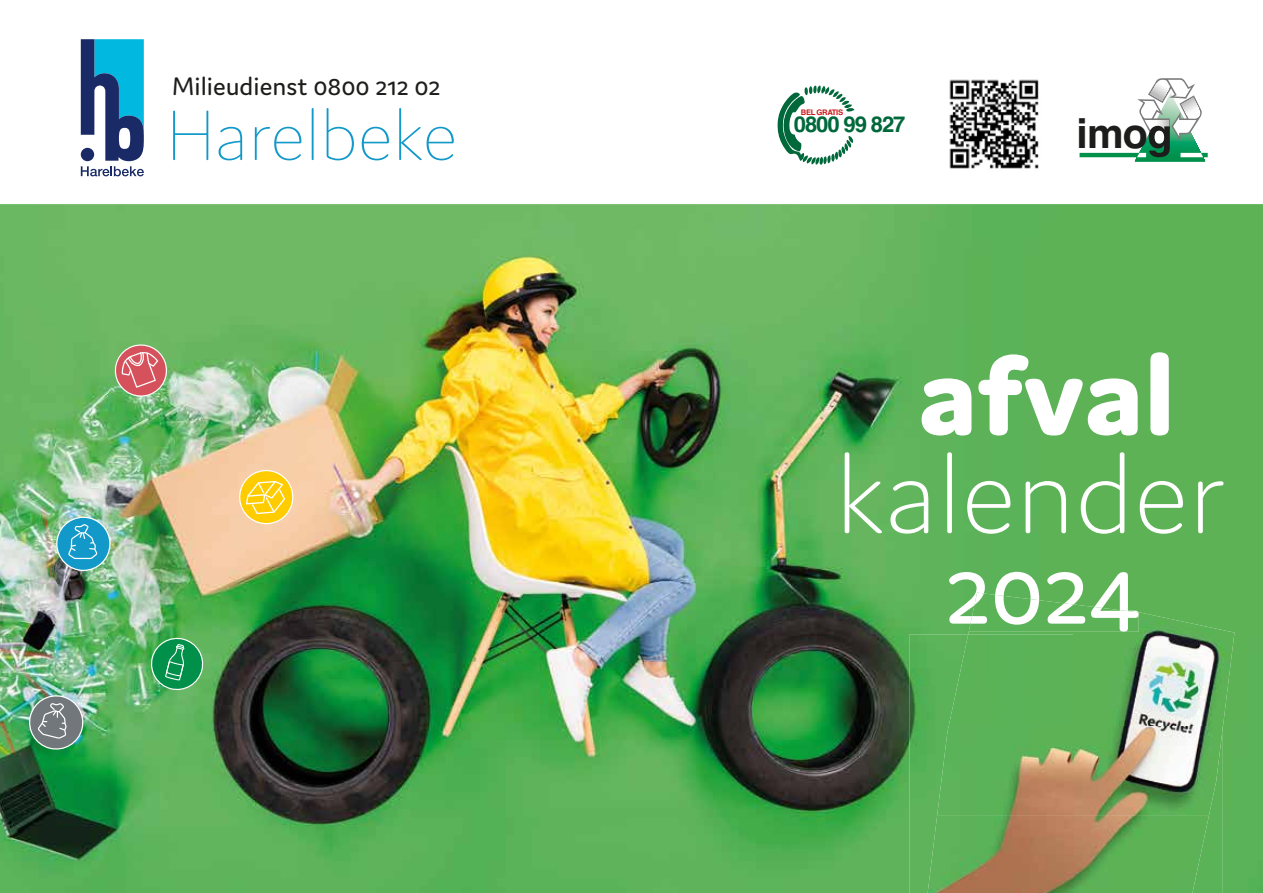
<style>
.page{position:relative;width:1263px;height:893px;background:#fff}
.page>*{position:absolute;margin:0;border:0;box-sizing:border-box;transform-origin:0 0}
.t1{font:800 121.95px "Domus";color:#fff}
.t2{font:200 116.85px "Domus";color:#fff}
.t3{font:102.9px "Domus";color:#fff}
.t4{font:200 75px "Domus";color:#1399c9}
.t5{font:700 41.25px "Helvetica";color:#1d1d1b}
.t6{font:27px "Domus";color:#1d1d1b}
.t7{font:700 22.05px "Helvetica";letter-spacing:-.05em;color:#00683b}
.t8{font:700 7.65px "Helvetica";letter-spacing:-.05em;color:#cc1717}
</style>
<div class="page">
<svg style="left:81px;top:39px;width:63px;height:137px"></svg>
<img style="left:0;top:204px;width:1263px;height:689px">
<div style="left:57px;top:517px;width:53px;height:53px;background:#1399c9;border-radius:50%"></div>
<svg style="left:68px;top:524px;width:29px;height:35px"></svg>
<div style="left:56px;top:517px;width:55px;height:54px;border:1px solid #fff;border-radius:50%"></div>
<img style="left:25px;top:692px;width:62px;height:60px">
<svg style="left:236px;top:467px;width:61px;height:60px;background:#fcd35f"></svg>
<svg style="left:147px;top:634px;width:60px;height:58px;background:#38a760"></svg>
<svg style="left:112px;top:342px;width:58px;height:57px;background:#b68d77"></svg>
<img style="left:1209px;top:815px;width:13px;height:78px">
<img style="left:909px;top:635px;width:40px;height:258px">
<img style="left:1181px;top:621px;width:53px;height:112px">
<img style="left:968px;top:612px;width:213px;height:23px">
<img style="left:969px;top:593px;width:170px;height:39px">
<img style="left:928px;top:815px;width:281px;height:78px">
<img style="left:937px;top:725px;width:285px;height:90px">
<img style="left:949px;top:635px;width:273px;height:90px">
<svg style="left:1079px;top:78px;width:129px;height:84px"></svg>
<svg style="left:777px;top:85px;width:78px;height:80px"></svg>
<img style="left:949px;top:79px;width:90px;height:90px">
<p class="t6" style="left:172px;top:71px;width:270px">Milieudienst 0800 212 02</p>
<p class="t8" style="left:801px;top:107px;width:44px">BEL GRATIS</p>
<p class="t7" style="left:794px;top:109px;width:113px">0800 99 827</p>
<h3 class="t4" style="left:166px;top:98px;width:292px">Harelbeke</h3>
<h3 class="t5" style="left:1077px;top:105px;width:73px">imo</h3>
<h1 class="t1" style="left:918px;top:328px;width:259px">afval</h1>
<h2 class="t2" style="left:835px;top:431px;width:392px">kalender</h2>
<h3 class="t3" style="left:945px;top:534px;width:197px">2024</h3>
</div>
